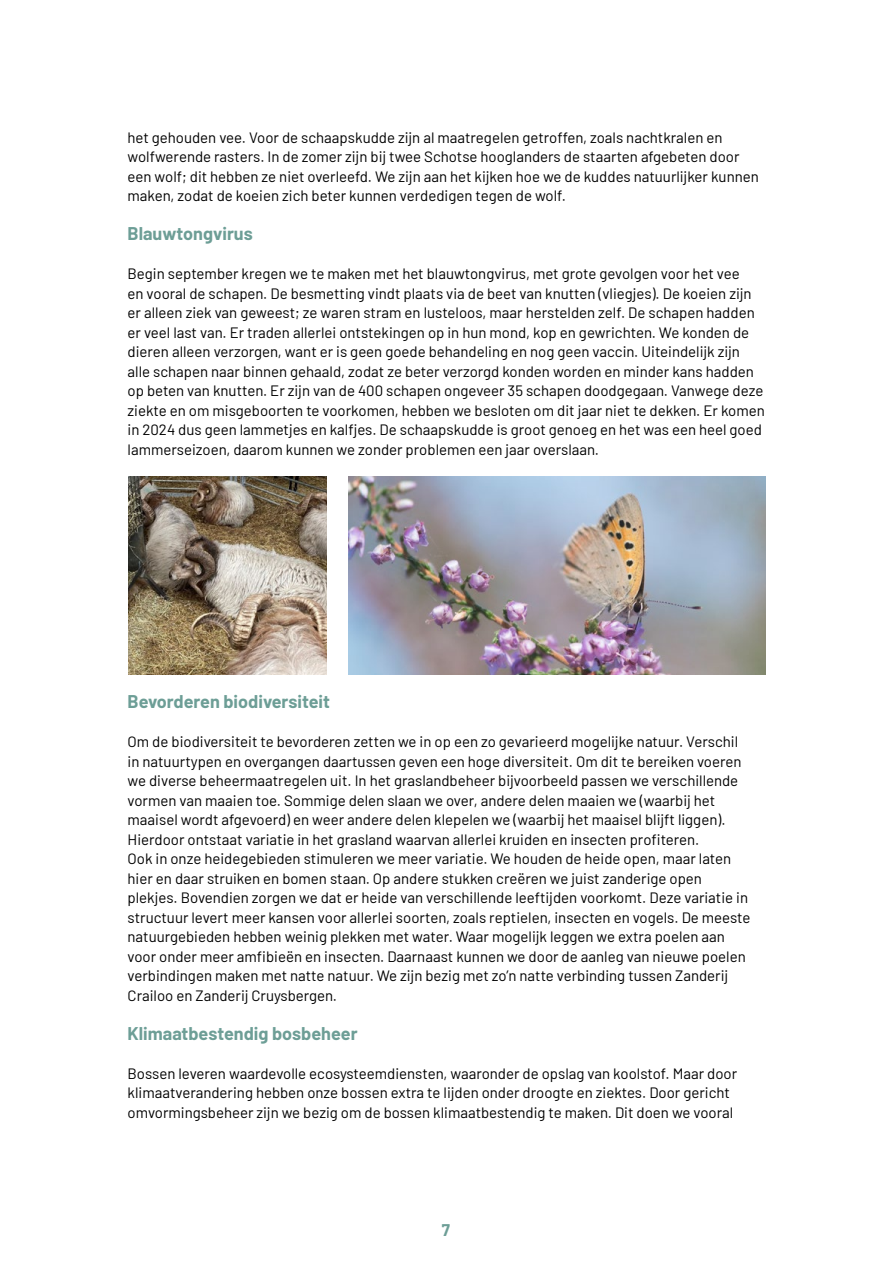
<style>
.page{position:relative;width:893px;height:1263px;background:#fff}
.page>*{position:absolute;margin:0;border:0;box-sizing:border-box;transform-origin:0 0}
.t1{font:700 18px "Barlow";color:#6d9e96}
.t2{font:700 16.5px "Barlow";color:#6d9e96}
.t3{font:15px/19.5px "Barlow";color:#000}
</style>
<div class="page">
<img style="left:349px;top:476px;width:416px;height:199px">
<img style="left:128px;top:476px;width:199px;height:199px">
<p class="t3" style="left:128px;top:126px;width:633px">het gehouden vee. Voor de schaapskudde zijn al maatregelen getroffen, zoals nachtkralen en wolfwerende rasters. In de zomer zijn bij twee Schotse hooglanders de staarten afgebeten door een wolf; dit hebben ze niet overleefd. We zijn aan het kijken hoe we de kuddes natuurlijker kunnen maken, zodat de koeien zich beter kunnen verdedigen tegen de wolf.</p>
<p class="t1" style="left:128px;top:220px;width:127px">Blauwtongvirus</p>
<p class="t3" style="left:128px;top:263px;width:639px">Begin september kregen we te maken met het blauwtongvirus, met grote gevolgen voor het vee<br>en vooral de schapen. De besmetting vindt plaats via de beet van knutten (vliegjes). De koeien zijn er alleen ziek van geweest; ze waren stram en lusteloos, maar herstelden zelf. De schapen hadden er veel last van. Er traden allerlei ontstekingen op in hun mond, kop en gewrichten. We konden de dieren alleen verzorgen, want er is geen goede behandeling en nog geen vaccin. Uiteindelijk zijn alle schapen naar binnen gehaald, zodat ze beter verzorgd konden worden en minder kans hadden op beten van knutten. Er zijn van de 400 schapen ongeveer 35 schapen doodgegaan. Vanwege deze ziekte en om misgeboorten te voorkomen, hebben we besloten om dit jaar niet te dekken. Er komen in 2024 dus geen lammetjes en kalfjes. De schaapskudde is groot genoeg en het was een heel goed lammerseizoen, daarom kunnen we zonder problemen een jaar overslaan.</p>
<p class="t1" style="left:128px;top:688px;width:204px">Bevorderen biodiversiteit</p>
<p class="t3" style="left:128px;top:731px;width:624px">Om de biodiversiteit te bevorderen zetten we in op een zo gevarieerd mogelijke natuur. Verschil in natuurtypen en overgangen daartussen geven een hoge diversiteit. Om dit te bereiken voeren we diverse beheermaatregelen uit. In het graslandbeheer bijvoorbeeld passen we verschillende vormen van maaien toe. Sommige delen slaan we over, andere delen maaien we (waarbij het maaisel wordt afgevoerd) en weer andere delen klepelen we (waarbij het maaisel blijft liggen).<br>Hierdoor ontstaat variatie in het grasland waarvan allerlei kruiden en insecten profiteren.<br>Ook in onze heidegebieden stimuleren we meer variatie. We houden de heide open, maar laten hier en daar struiken en bomen staan. Op andere stukken creëren we juist zanderige open plekjes. Bovendien zorgen we dat er heide van verschillende leeftijden voorkomt. Deze variatie in structuur levert meer kansen voor allerlei soorten, zoals reptielen, insecten en vogels. De meeste natuurgebieden hebben weinig plekken met water. Waar mogelijk leggen we extra poelen aan voor onder meer amfibieën en insecten. Daarnaast kunnen we door de aanleg van nieuwe poelen verbindingen maken met natte natuur. We zijn bezig met zo’n natte verbinding tussen Zanderij Crailoo en Zanderij Cruysbergen.</p>
<p class="t1" style="left:128px;top:1020px;width:232px">Klimaatbestendig bosbeheer</p>
<p class="t3" style="left:128px;top:1062px;width:611px">Bossen leveren waardevolle ecosysteemdiensten, waaronder de opslag van koolstof. Maar door klimaatverandering hebben onze bossen extra te lijden onder droogte en ziektes. Door gericht omvormingsbeheer zijn we bezig om de bossen klimaatbestendig te maken. Dit doen we vooral</p>
<p class="t2" style="left:442px;top:1218px;width:10px">7</p>
</div>
